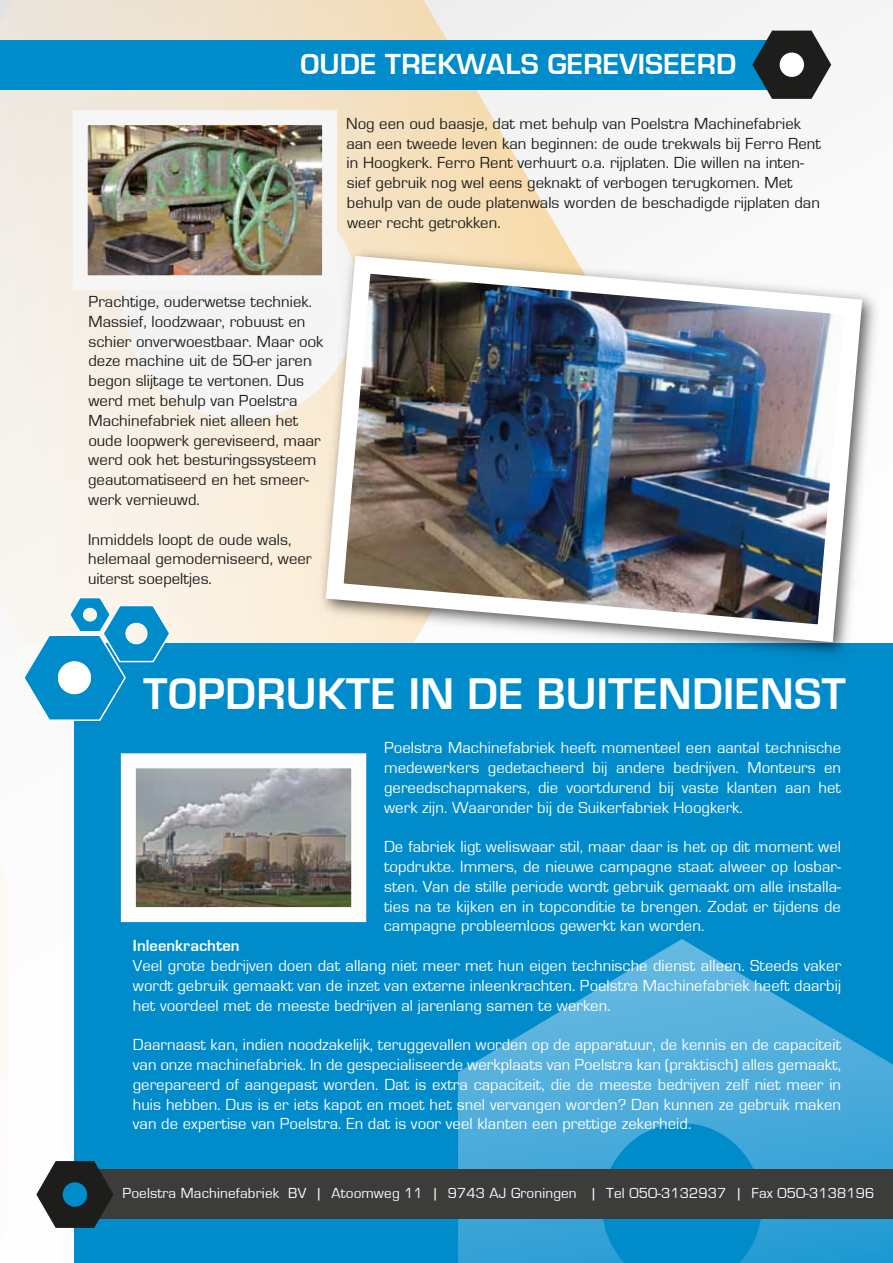
<style>
.page{position:relative;width:893px;height:1263px;background:#f8f8f8}
.page>*{position:absolute;margin:0;border:0;box-sizing:border-box;transform-origin:0 0}
.t1{font:45.75px "Eurostile CCS Bold";color:#fff}
.t2{font:30px "Eurostile CCS Bold";color:#fff}
.t3{font:16.5px/19.8px "Eurostile CCS Normal";color:#fff;text-align:justify}
.t4{font:16.5px/19.8px "Eurostile CCS Normal";color:#1d1d1b}
.t5{font:16.5px "Eurostile CCS Bold";color:#fff}
.t6{font:15px "Eurostile CCS Normal";letter-spacing:.005em;color:#fff}
</style>
<div class="page">
<svg style="left:0;top:0;width:565px;height:644px"></svg>
<div style="left:75px;top:644px;width:818px;height:619px;background:#008bcb"></div>
<svg style="left:458px;top:939px;width:435px;height:324px"></svg>
<div style="left:75px;top:1169px;width:818px;height:49px;background:#3c3c3b"></div>
<div style="left:0;top:40px;width:784px;height:50px;background:#008bcb"></div>
<svg style="left:752px;top:31px;width:79px;height:68px"></svg>
<div style="left:780px;top:53px;width:24px;height:24px;background:#fff;border-radius:50%"></div>
<svg style="left:22px;top:596px;width:150px;height:126px"></svg>
<div style="left:59px;top:662px;width:31px;height:31px;background:#fff;border-radius:50%"></div>
<div style="left:58px;top:661px;width:33px;height:33px;border:2px solid #fff;border-radius:50%"></div>
<svg style="left:36px;top:1160px;width:78px;height:69px"></svg>
<div style="left:63px;top:1182px;width:24px;height:25px;background:#008bcb;border-radius:50%"></div>
<img style="left:311px;top:241px;width:574px;height:414px">
<img style="left:317px;top:247px;width:554px;height:404px">
<div style="left:0;top:204px;width:19px;height:91px;background:#f2ede7"></div>
<img style="left:89px;top:126px;width:232px;height:148px">
<img style="left:137px;top:769px;width:213px;height:137px">
<div style="left:121px;top:753px;width:245px;height:169px;border:15px solid #fff"></div>
<h2 class="t2" style="left:300px;top:48px;width:438px">OUDE TREKWALS GEREVISEERD</h2>
<p class="t4" style="left:346px;top:114px;width:476px">Nog een oud baasje, dat met behulp van Poelstra Machinefabriek aan een tweede leven kan beginnen: de oude trekwals bij Ferro Rent in Hoogkerk. Ferro Rent verhuurt o.a. rijplaten. Die willen na inten&shy;sief gebruik nog wel eens geknakt of verbogen terugkomen. Met behulp van de oude platenwals worden de beschadigde rijplaten dan weer recht getrokken.</p>
<p class="t4" style="left:88px;top:292px;width:237px">Prachtige, ouderwetse techniek.<br>Massief, loodzwaar, robuust en schier onverwoestbaar. Maar ook deze machine uit de 50-er jaren begon slijtage te vertonen. Dus werd met behulp van Poelstra<br>Machinefabriek niet alleen het oude loopwerk gereviseerd, maar werd ook het besturingssysteem geautomatiseerd en het smeer&shy;werk vernieuwd.</p>
<p class="t4" style="left:88px;top:529px;width:226px">Inmiddels loopt de oude wals, helemaal gemoderniseerd, weer uiterst soepeltjes.</p>
<h1 class="t1" style="left:143px;top:669px;width:704px">TOPDRUKTE IN DE BUITENDIENST</h1>
<p class="t3" style="left:384px;top:738px;width:459px">Poelstra Machinefabriek heeft momenteel een aantal technische medewerkers gedetacheerd bij andere bedrijven. Monteurs en gereedschapmakers, die voortdurend bij vaste klanten aan het werk zijn. Waaronder bij de Suikerfabriek Hoogkerk.</p>
<p class="t3" style="left:384px;top:837px;width:459px">De fabriek ligt weliswaar stil, maar daar is het op dit moment wel topdrukte. Immers, de nieuwe campagne staat alweer op losbar&shy;sten. Van de stille periode wordt gebruik gemaakt om alle installa&shy;ties na te kijken en in topconditie te brengen. Zodat er tijdens de campagne probleemloos gewerkt kan worden.</p>
<p class="t5" style="left:133px;top:937px;width:108px">Inleenkrachten</p>
<p class="t3" style="left:133px;top:956px;width:710px">Veel grote bedrijven doen dat allang niet meer met hun eigen technische dienst alleen. Steeds vaker wordt gebruik gemaakt van de inzet van externe inleenkrachten. Poelstra Machinefabriek heeft daarbij het voordeel met de meeste bedrijven al jarenlang samen te werken.</p>
<p class="t3" style="left:133px;top:1035px;width:710px">Daarnaast kan, indien noodzakelijk, teruggevallen worden op de apparatuur, de kennis en de capaciteit van onze machinefabriek. In de gespecialiseerde werkplaats van Poelstra kan (praktisch) alles gemaakt, gerepareerd of aangepast worden. Dat is extra capaciteit, die de meeste bedrijven zelf niet meer in huis hebben. Dus is er iets kapot en moet het snel vervangen worden? Dan kunnen ze gebruik maken van de expertise van Poelstra. En dat is voor veel klanten een prettige zekerheid.</p>
<p class="t6" style="left:122px;top:1185px;width:753px">Poelstra Machinefabriek BV | Atoomweg 11 | 9743 AJ Groningen | Tel 050-3132937 | Fax 050-3138196</p>
</div>
